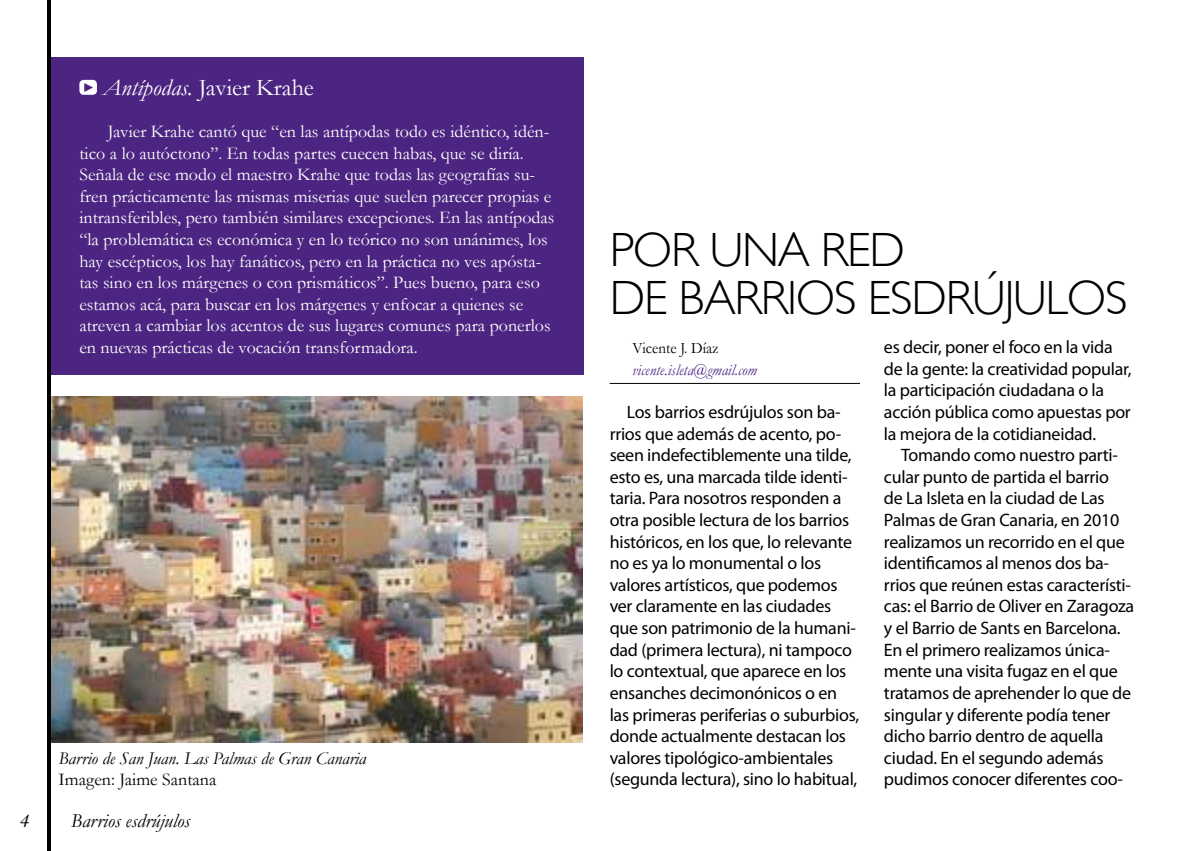
<style>
.page{position:relative;width:1191px;height:851px;background:#fff}
.page>*{position:absolute;margin:0;border:0;box-sizing:border-box;transform-origin:0 0}
.t1{font:300 48px/48px "Gill Sans";letter-spacing:-.025em;color:#000}
.t2{font:24px "Garamond";color:#fff}
.t3{font:italic 20px "Garamond";color:#000}
.t4{font:18px/21.6px "Myriad Pro";letter-spacing:-.015em;color:#000}
.t5{font:18px/21.6px "Garamond";color:#fff}
.t6{font:italic 18px "Garamond";color:#000}
.t7{font:18px "Garamond";color:#000}
.t8{font:italic 16px "Garamond";letter-spacing:.005em;color:#4b2581;scale:.94 1}
.t9{font:16px "Garamond";color:#000;scale:.94 1}
.s1{font-style:italic}
</style>
<div class="page">
<img style="left:51px;top:396px;width:532px;height:346px">
<hr style="left:609px;top:383px;width:251px;height:1px;background:#000">
<div style="left:51px;top:57px;width:532px;height:317px;background:#4b2581"></div>
<svg style="left:79px;top:80px;width:18px;height:15px"></svg>
<hr style="left:47px;top:0;width:4px;height:850px;background:#000">
<h2 class="t2" style="left:103px;top:78px;width:212px"><span class="s1">Antípodas.</span> Javier Krahe</h2>
<p class="t5" style="left:79px;top:122px;width:476px;text-indent:28px">Javier Krahe cantó que “en las antípodas todo es idéntico, idén&shy;tico a lo autóctono”. En todas partes cuecen habas, que se diría.<br>Señala de ese modo el maestro Krahe que todas las geografías su&shy;fren prácticamente las mismas miserias que suelen parecer propias e intransferibles, pero también similares excepciones. En las antípodas “la problemática es económica y en lo teórico no son unánimes, los hay escépticos, los hay fanáticos, pero en la práctica no ves apósta&shy;tas sino en los márgenes o con prismáticos”. Pues bueno, para eso estamos acá, para buscar en los márgenes y enfocar a quienes se atreven a cambiar los acentos de sus lugares comunes para ponerlos en nuevas prácticas de vocación transformadora.</p>
<p class="t6" style="left:58px;top:751px;width:309px">Barrio de San Juan. Las Palmas de Gran Canaria</p>
<p class="t7" style="left:58px;top:772px;width:159px">Imagen: Jaime Santana</p>
<p class="t3" style="left:20px;top:813px;width:11px">4</p>
<p class="t3" style="left:71px;top:813px;width:121px">Barrios esdrújulos</p>
<h1 class="t1" style="left:609px;top:229px;width:519px">POR UNA RED<br>DE BARRIOS ESDRÚJULOS</h1>
<p class="t9" style="left:632px;top:342px;width:93px">Vicente J. Díaz</p>
<p class="t8" style="left:632px;top:363px;width:134px">vicente.isleta@gmail.com</p>
<p class="t4" style="left:609px;top:401px;width:251px;text-indent:17px">Los barrios esdrújulos son ba&shy;rrios que además de acento, po&shy;seen indefectiblemente una tilde, esto es, una marcada tilde identi&shy;taria. Para nosotros responden a otra posible lectura de los barrios históricos, en los que, lo relevante no es ya lo monumental o los valores artísticos, que podemos ver claramente en las ciudades que son patrimonio de la humani&shy;dad (primera lectura), ni tampoco lo contextual, que aparece en los ensanches decimonónicos o en las primeras periferias o suburbios, donde actualmente destacan los valores tipológico-ambientales (segunda lectura), sino lo habitual,</p>
<p class="t4" style="left:884px;top:337px;width:249px">es decir, poner el foco en la vida de la gente: la creatividad popular, la participación ciudadana o la acción pública como apuestas por la mejora de la cotidianeidad.</p>
<p class="t4" style="left:884px;top:445px;width:252px;text-indent:17px">Tomando como nuestro parti&shy;cular punto de partida el barrio<br>de La Isleta en la ciudad de Las<br>Palmas de Gran Canaria, en 2010 realizamos un recorrido en el que identificamos al menos dos ba&shy;rrios que reúnen estas característi&shy;cas: el Barrio de Oliver en Zaragoza y el Barrio de Sants en Barcelona.<br>En el primero realizamos única&shy;mente una visita fugaz en el que tratamos de aprehender lo que de singular y diferente podía tener dicho barrio dentro de aquella ciudad. En el segundo además pudimos conocer diferentes coo-</p>
</div>
